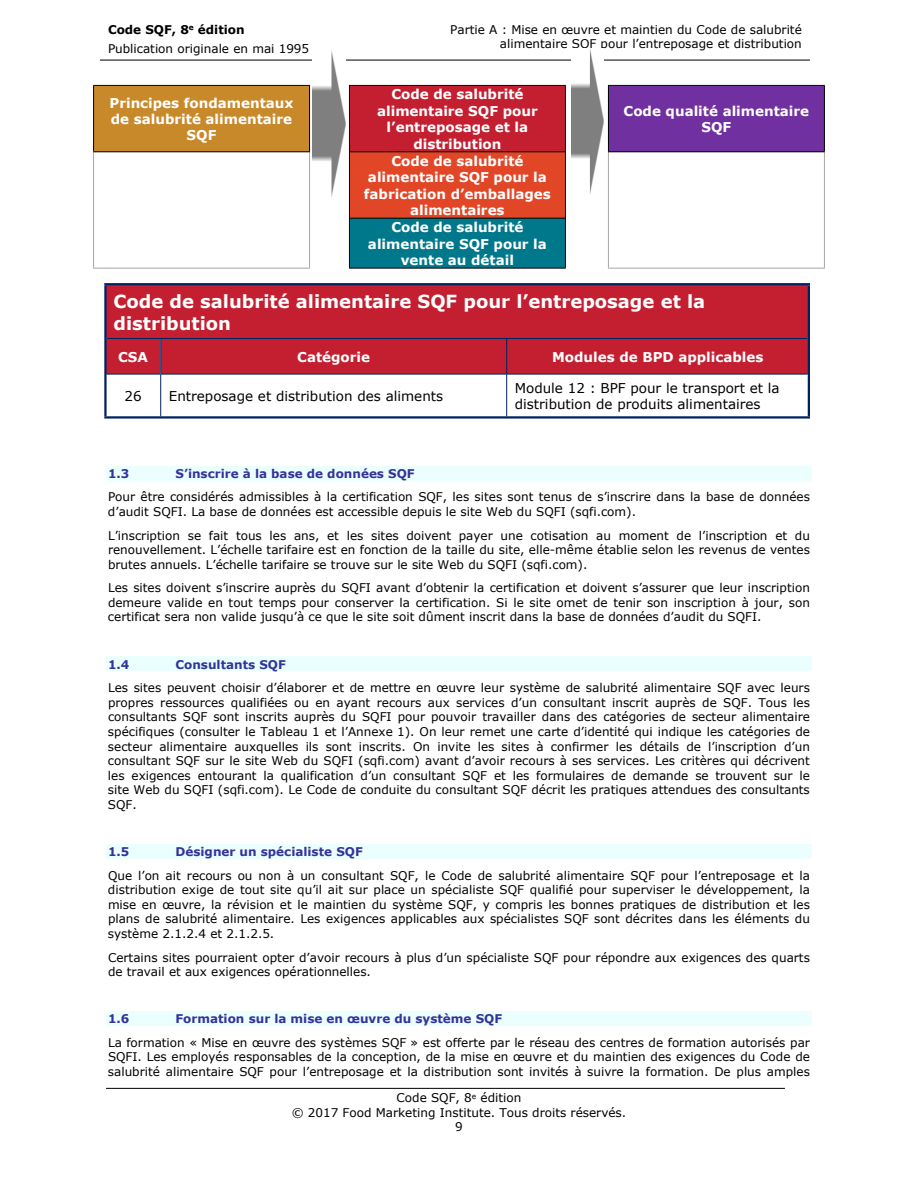
<style>
.page{position:relative;width:918px;height:1188px;background:#fff}
.page>*{position:absolute;margin:0;border:0;box-sizing:border-box;transform-origin:0 0}
.t1{font:700 18px/21.9px "Verdana";color:#fff}
.t2{font:700 13.5px/16.4px "Verdana";color:#fff;text-align:center}
.t3{font:13.5px/16.4px "Verdana";color:#000}
.t4{font:12px/14.5px "Verdana";color:#000;text-align:justify}
.t5{font:700 12px "Verdana";color:#339}
.s1{font-weight:700}
</style>
<div class="page">
<hr style="left:100px;top:60px;width:710px;height:1px;background:#000">
<hr style="left:106px;top:1088px;width:679px;height:1px;background:#000">
<div style="left:94px;top:86px;width:215px;height:65px;background:#c8892a"></div>
<div style="left:350px;top:86px;width:215px;height:65px;background:#c41f30"></div>
<div style="left:609px;top:86px;width:215px;height:65px;background:#7030a0"></div>
<div style="left:350px;top:152px;width:215px;height:66px;background:#e14627"></div>
<div style="left:350px;top:219px;width:215px;height:49px;background:#00788b"></div>
<hr style="left:93px;top:86px;width:1px;height:65px;background:#000">
<hr style="left:93px;top:152px;width:1px;height:116px;background:#a6a6a6">
<hr style="left:309px;top:86px;width:1px;height:65px;background:#000">
<hr style="left:309px;top:152px;width:1px;height:116px;background:#a6a6a6">
<hr style="left:349px;top:85px;width:1px;height:183px;background:#000">
<hr style="left:565px;top:86px;width:1px;height:182px;background:#000">
<hr style="left:608px;top:85px;width:1px;height:66px;background:#000">
<hr style="left:608px;top:151px;width:1px;height:117px;background:#a6a6a6">
<hr style="left:824px;top:86px;width:1px;height:65px;background:#000">
<hr style="left:824px;top:152px;width:1px;height:116px;background:#a6a6a6">
<hr style="left:93px;top:85px;width:217px;height:1px;background:#000">
<hr style="left:349px;top:85px;width:217px;height:1px;background:#000">
<hr style="left:608px;top:85px;width:217px;height:1px;background:#000">
<hr style="left:93px;top:151px;width:217px;height:1px;background:#000">
<hr style="left:350px;top:151px;width:215px;height:1px;background:#000">
<hr style="left:608px;top:151px;width:217px;height:1px;background:#000">
<hr style="left:350px;top:218px;width:215px;height:1px;background:#000">
<hr style="left:93px;top:268px;width:217px;height:1px;background:#a6a6a6">
<hr style="left:349px;top:268px;width:217px;height:1px;background:#000">
<hr style="left:608px;top:268px;width:217px;height:1px;background:#a6a6a6">
<div style="left:106px;top:466px;width:706px;height:14px;background:#ebffff"></div>
<div style="left:106px;top:657px;width:706px;height:14px;background:#ebffff"></div>
<div style="left:106px;top:844px;width:706px;height:15px;background:#ebffff"></div>
<div style="left:106px;top:1011px;width:706px;height:15px;background:#ebffff"></div>
<div style="left:107px;top:285px;width:701px;height:53px;background:#c41f30"></div>
<div style="left:107px;top:339px;width:53px;height:35px;background:#c41f30"></div>
<div style="left:161px;top:339px;width:345px;height:35px;background:#c41f30"></div>
<div style="left:507px;top:339px;width:301px;height:35px;background:#c41f30"></div>
<hr style="left:104px;top:285px;width:3px;height:131px;background:#002060">
<hr style="left:808px;top:285px;width:2px;height:131px;background:#002060">
<hr style="left:160px;top:339px;width:1px;height:35px;background:#002060">
<hr style="left:160px;top:374px;width:1px;height:42px;background:#002060">
<hr style="left:506px;top:339px;width:1px;height:35px;background:#002060">
<hr style="left:506px;top:374px;width:1px;height:42px;background:#002060">
<hr style="left:104px;top:283px;width:706px;height:2px;background:#002060">
<hr style="left:107px;top:338px;width:701px;height:1px;background:#002060">
<hr style="left:107px;top:374px;width:701px;height:1px;background:#002060">
<hr style="left:104px;top:416px;width:706px;height:3px;background:#002060">
<img style="left:313px;top:51px;width:32px;height:145px">
<img style="left:571px;top:48px;width:33px;height:146px">
<p class="t4" style="left:108px;top:19px;width:203px;line-height:19px"><span class="s1">Code SQF, 8</span><sup>e</sup> <span class="s1">édition<br></span>Publication originale en mai 1995</p>
<p class="t4" style="left:450px;top:22px;width:353px;text-align:right">Partie A : Mise en œuvre et maintien du Code de salubrité alimentaire SQF pour l’entreposage et distribution</p>
<p class="t2" style="left:109px;top:94px;width:186px">Principes fondamentaux de salubrité alimentaire<br>SQF</p>
<p class="t2" style="left:377px;top:86px;width:162px">Code de salubrité alimentaire SQF pour l’entreposage et la distribution</p>
<p class="t2" style="left:364px;top:152px;width:188px">Code de salubrité alimentaire SQF pour la fabrication d’emballages alimentaires<br>Code de salubrité alimentaire SQF pour la vente au détail</p>
<p class="t2" style="left:624px;top:102px;width:187px">Code qualité alimentaire<br>SQF</p>
<h1 class="t1" style="left:114px;top:290px;width:593px">Code de salubrité alimentaire SQF pour l’entreposage et la distribution</h1>
<p class="t2" style="left:118px;top:348px;width:31px">CSA</p>
<p class="t2" style="left:297px;top:348px;width:74px">Catégorie</p>
<p class="t2" style="left:552px;top:348px;width:213px">Modules de BPD applicables</p>
<p class="t3" style="left:125px;top:387px;width:19px">26</p>
<p class="t3" style="left:169px;top:387px;width:276px">Entreposage et distribution des aliments</p>
<p class="t3" style="left:515px;top:379px;width:266px">Module 12 : BPF pour le transport et la distribution de produits alimentaires</p>
<p class="t5" style="left:108px;top:466px;width:23px">1.3</p>
<p class="t5" style="left:176px;top:466px;width:241px">S’inscrire à la base de données SQF</p>
<p class="t4" style="left:108px;top:489px;width:703px">Pour être considérés admissibles à la certification SQF, les sites sont tenus de s’inscrire dans la base de données d’audit SQFI. La base de données est accessible depuis le site Web du SQFI (sqfi.com).</p>
<p class="t4" style="left:108px;top:527px;width:703px">L’inscription se fait tous les ans, et les sites doivent payer une cotisation au moment de l’inscription et du renouvellement. L’échelle tarifaire est en fonction de la taille du site, elle-même établie selon les revenus de ventes brutes annuels. L’échelle tarifaire se trouve sur le site Web du SQFI (sqfi.com).</p>
<p class="t4" style="left:108px;top:580px;width:703px">Les sites doivent s’inscrire auprès du SQFI avant d’obtenir la certification et doivent s’assurer que leur inscription demeure valide en tout temps pour conserver la certification. Si le site omet de tenir son inscription à jour, son certificat sera non valide jusqu’à ce que le site soit dûment inscrit dans la base de données d’audit du SQFI.</p>
<p class="t5" style="left:108px;top:657px;width:23px">1.4</p>
<p class="t5" style="left:176px;top:657px;width:112px">Consultants SQF</p>
<p class="t4" style="left:108px;top:680px;width:703px">Les sites peuvent choisir d’élaborer et de mettre en œuvre leur système de salubrité alimentaire SQF avec leurs propres ressources qualifiées ou en ayant recours aux services d’un consultant inscrit auprès de SQF. Tous les consultants SQF sont inscrits auprès du SQFI pour pouvoir travailler dans des catégories de secteur alimentaire spécifiques (consulter le Tableau 1 et l’Annexe 1). On leur remet une carte d’identité qui indique les catégories de secteur alimentaire auxquelles ils sont inscrits. On invite les sites à confirmer les détails de l’inscription d’un consultant SQF sur le site Web du SQFI (sqfi.com) avant d’avoir recours à ses services. Les critères qui décrivent les exigences entourant la qualification d’un consultant SQF et les formulaires de demande se trouvent sur le site Web du SQFI (sqfi.com). Le Code de conduite du consultant SQF décrit les pratiques attendues des consultants SQF.</p>
<p class="t5" style="left:108px;top:844px;width:23px">1.5</p>
<p class="t5" style="left:176px;top:844px;width:189px">Désigner un spécialiste SQF</p>
<p class="t4" style="left:108px;top:868px;width:703px">Que l’on ait recours ou non à un consultant SQF, le Code de salubrité alimentaire SQF pour l’entreposage et la distribution exige de tout site qu’il ait sur place un spécialiste SQF qualifié pour superviser le développement, la mise en œuvre, la révision et le maintien du système SQF, y compris les bonnes pratiques de distribution et les plans de salubrité alimentaire. Les exigences applicables aux spécialistes SQF sont décrites dans les éléments du système 2.1.2.4 et 2.1.2.5.</p>
<p class="t4" style="left:108px;top:950px;width:703px">Certains sites pourraient opter d’avoir recours à plus d’un spécialiste SQF pour répondre aux exigences des quarts de travail et aux exigences opérationnelles.</p>
<p class="t5" style="left:108px;top:1011px;width:23px">1.6</p>
<p class="t5" style="left:176px;top:1011px;width:328px">Formation sur la mise en œuvre du système SQF</p>
<p class="t4" style="left:108px;top:1035px;width:703px">La formation « Mise en œuvre des systèmes SQF » est offerte par le réseau des centres de formation autorisés par SQFI. Les employés responsables de la conception, de la mise en œuvre et du maintien des exigences du Code de salubrité alimentaire SQF pour l’entreposage et la distribution sont invités à suivre la formation. De plus amples</p>
<p class="t4" style="left:292px;top:1090px;width:336px;text-align:center">Code SQF, 8<sup>e</sup> édition<br>© 2017 Food Marketing Institute. Tous droits réservés.<br>9</p>
</div>
